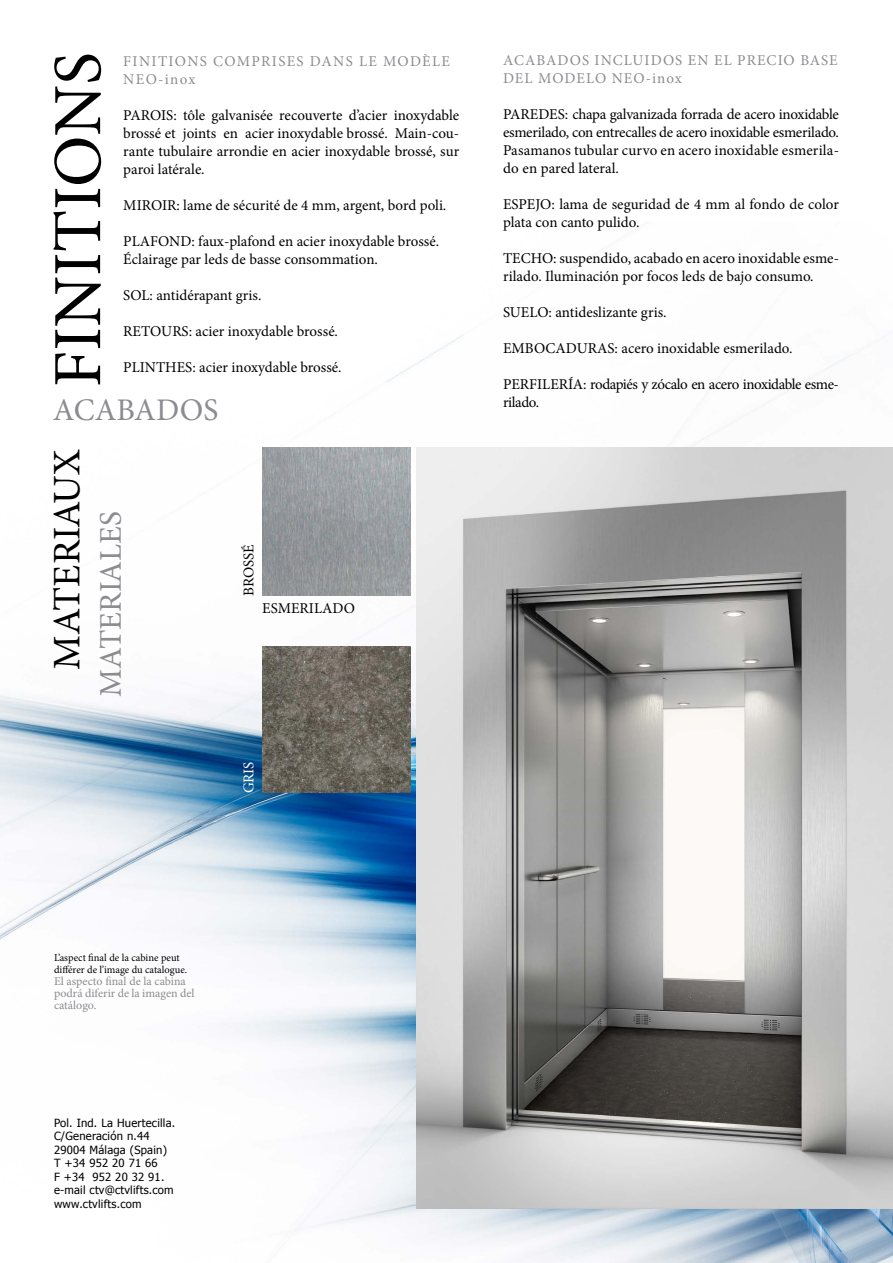
<style>
.page{position:relative;width:893px;height:1263px;background:#fff}
.page>*{position:absolute;margin:0;border:0;box-sizing:border-box;transform-origin:0 0}
.t1{font:69px "Minion Pro";color:#000}
.t2{font:39px "Minion Pro";letter-spacing:-.005em;color:#000}
.t3{font:31.5px "Minion Pro";color:#8d8b90}
.t4{font:15px/18px "Minion Pro";color:#000}
.t5{font:15px/18px "Minion Pro";letter-spacing:-.03em;color:#000}
.t6{font:15px/18px "Minion Pro";letter-spacing:.07em;color:#8d8b90}
.t7{font:15px/18px "Minion Pro";letter-spacing:.09em;color:#8d8b90}
.t8{font:15px "Minion Pro";color:#fff}
.t9{font:12px/12px "Minion Pro";color:#8d8b90}
.t10{font:11.25px/13.5px "Tahoma";letter-spacing:.02em;color:#000}
.t11{font:10.5px/12px "Minion Pro";color:#000}
</style>
<div class="page">
<img style="left:0;top:265px;width:893px;height:998px">
<img style="left:417px;top:447px;width:476px;height:762px">
<img style="left:262px;top:647px;width:149px;height:146px">
<img style="left:262px;top:447px;width:149px;height:149px">
<p class="t7" style="left:123px;top:52px;width:328px">FINITIONS COMPRISES DANS LE MODÈLE<br>NEO-inox</p>
<p class="t4" style="left:123px;top:106px;width:337px;text-align:justify">PAROIS: tôle galvanisée recouverte d’acier inoxydable brossé et joints en acier inoxydable brossé. Main-cou&shy;rante tubulaire arrondie en acier inoxydable brossé, sur paroi latérale.</p>
<p class="t4" style="left:123px;top:196px;width:325px">MIROIR: lame de sécurité de 4 mm, argent, bord poli.</p>
<p class="t4" style="left:123px;top:232px;width:317px">PLAFOND: faux-plafond en acier inoxydable brossé.<br>Éclairage par leds de basse consommation.</p>
<p class="t4" style="left:123px;top:286px;width:140px">SOL: antidérapant gris.</p>
<p class="t4" style="left:123px;top:322px;width:216px">RETOURS: acier inoxydable brossé.</p>
<p class="t4" style="left:123px;top:358px;width:220px">PLINTHES: acier inoxydable brossé.</p>
<h1 class="t1" style="left:32px;top:387px;width:336px;rotate:-90deg">FINITIONS</h1>
<h3 class="t3" style="left:53px;top:388px;width:167px">ACABADOS</h3>
<h2 class="t2" style="left:41px;top:670px;width:222px;rotate:-90deg">MATERIAUX</h2>
<h3 class="t3" style="left:90px;top:697px;width:187px;rotate:-90deg">MATERIALES</h3>
<p class="t4" style="left:240px;top:596px;width:53px;rotate:-90deg">BROSSÉ</p>
<p class="t4" style="left:262px;top:599px;width:94px">ESMERILADO</p>
<p class="t8" style="left:239px;top:793px;width:33px;rotate:-90deg">GRIS</p>
<p class="t6" style="left:503px;top:51px;width:336px">ACABADOS INCLUIDOS EN EL PRECIO BASE<br>DEL MODELO NEO-inox</p>
<p class="t4" style="left:503px;top:105px;width:337px;text-align:justify">PAREDES: chapa galvanizada forrada de acero inoxidable esmerilado, con entrecalles de acero inoxidable esmerilado.<br>Pasamanos tubular curvo en acero inoxidable esmerila&shy;do en pared lateral.</p>
<p class="t4" style="left:503px;top:195px;width:337px">ESPEJO: lama de seguridad de 4 mm al fondo de color plata con canto pulido.</p>
<p class="t4" style="left:503px;top:249px;width:337px">TECHO: suspendido, acabado en acero inoxidable esme&shy;rilado. Iluminación por focos leds de bajo consumo.</p>
<p class="t4" style="left:503px;top:303px;width:165px">SUELO: antideslizante gris.</p>
<p class="t4" style="left:503px;top:339px;width:291px">EMBOCADURAS: acero inoxidable esmerilado.</p>
<p class="t5" style="left:503px;top:375px;width:337px">PERFILERÍA: rodapiés y zócalo en acero inoxidable esme&shy;rilado.</p>
<p class="t11" style="left:54px;top:952px;width:135px">L’aspect final de la cabine peut différer de l’image du catalogue.</p>
<p class="t9" style="left:54px;top:975px;width:142px">El aspecto final de la cabina podrá diferir de la imagen del catálogo.</p>
<p class="t10" style="left:54px;top:1115px;width:123px">Pol. Ind. La Huertecilla.<br>C/Generación n.44<br>29004 Málaga (Spain)<br>T +34 952 20 71 66<br>F +34 952 20 32 91. e-mail ctv@ctvlifts.com www.ctvlifts.com</p>
</div>
